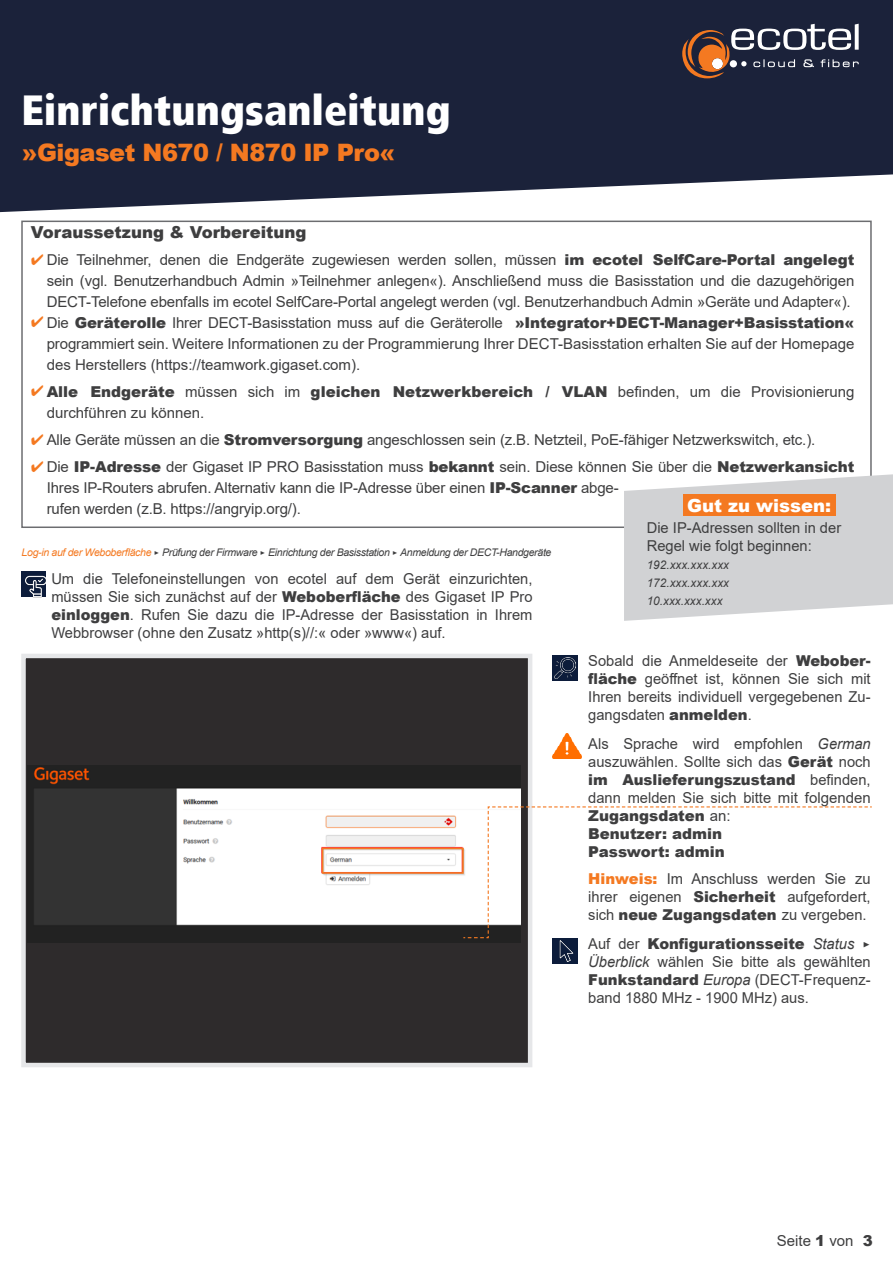
<style>
.page{position:relative;width:893px;height:1263px;background:#fff}
.page>*{position:absolute;margin:0;border:0;box-sizing:border-box;transform-origin:0 0}
.t1{font:900 42px "Transit";color:#fff}
.t2{font:900 24px "Arial";letter-spacing:-.02em;color:#f47921}
.t3{font:900 18px "Arial";color:#fff}
.t4{font:900 16.5px "Arial";color:#3e3e3f}
.t5{font:15px/18px "Arial";color:#3e3e3f;text-align:justify}
.t6{font:900 15px "Arial";color:#3e3e3f}
.t7{font:italic 12px "Arial";color:#3e3e3f}
.t8{font:italic 10.5px "Arial";letter-spacing:-.03em;color:#3e3e3f}
.s1{font-weight:900}
.s2{color:#f47921}
.s3{font-family:"Transit";font-style:normal}
.s4{font-style:italic}
.s5{font-weight:900;color:#f47921}
.s6{font-family:"Transit"}
</style>
<div class="page">
<div style="left:21px;top:654px;width:511px;height:413px;background:#2e2b2c;border:4px solid #e6e7e9"></div>
<div style="left:21px;top:221px;width:851px;height:307px;border:2px solid #6c6d70"></div>
<svg style="left:624px;top:474px;width:269px;height:147px"></svg>
<div style="left:683px;top:494px;width:152px;height:22px;background:#f47921"></div>
<div style="left:21px;top:572px;width:25px;height:25px;background:#0c1c3b"></div>
<img style="left:25px;top:576px;width:21px;height:21px">
<div style="left:552px;top:655px;width:26px;height:26px;background:#0c1c3b"></div>
<img style="left:554px;top:657px;width:22px;height:22px">
<img style="left:28px;top:766px;width:492px;height:176px">
<div style="left:552px;top:938px;width:26px;height:26px;background:#0c1c3b"></div>
<img style="left:559px;top:940px;width:15px;height:22px">
<img style="left:552px;top:734px;width:29px;height:24px">
<div style="left:322px;top:848px;width:142px;height:26px;border:2px solid #f47921"></div>
<svg style="left:462px;top:806px;width:410px;height:133px"></svg>
<svg style="left:0;top:0;width:893px;height:212px;fill:#1b223a"></svg>
<svg style="left:682px;top:24px;width:177px;height:54px"></svg>
<p class="t1" style="left:21px;top:85px;width:431px">Einrichtungsanleitung</p>
<p class="t2" style="left:21px;top:135px;width:376px">»Gigaset N670 / N870 IP Pro«</p>
<p class="t4" style="left:31px;top:220px;width:277px">Voraussetzung &amp; Vorbereitung</p>
<p class="t5" style="left:47px;top:249px;width:809px;line-height:21px">Die Teilnehmer, denen die Endgeräte zugewiesen werden sollen, müssen <span class="s1">im ecotel SelfCare-Portal angelegt </span>sein (vgl. Benutzerhandbuch Admin »Teilnehmer anlegen«). Anschließend muss die Basisstation und die dazugehörigen DECT-Telefone ebenfalls im ecotel SelfCare-Portal angelegt werden (vgl. Benutzerhandbuch Admin »Geräte und Adapter«).</p>
<p class="t5" style="left:47px;top:312px;width:809px;line-height:21px">Die <span class="s1">Geräterolle</span> Ihrer DECT-Basisstation muss auf die Geräterolle <span class="s1">»Integrator+DECT-Manager+Basisstation« </span>programmiert sein. Weitere Informationen zu der Programmierung Ihrer DECT-Basisstation erhalten Sie auf der Homepage</p>
<p class="t5" style="left:47px;top:355px;width:315px">des Herstellers (https://teamwork.gigaset.com).</p>
<p class="t5" style="left:47px;top:381px;width:809px;line-height:21px"><span class="s1">Alle Endgeräte</span> müssen sich im <span class="s1">gleichen Netzwerkbereich / VLAN</span> befinden, um die Provisionierung durchführen zu können.</p>
<p class="t5" style="left:47px;top:430px;width:770px">Alle Geräte müssen an die <span class="s1">Stromversorgung</span> angeschlossen sein (z.B. Netzteil, PoE-fähiger Netzwerkswitch, etc.).</p>
<p class="t5" style="left:47px;top:456px;width:809px;line-height:21px">Die <span class="s1">IP-Adresse</span> der Gigaset IP PRO Basisstation muss <span class="s1">bekannt</span> sein. Diese können Sie über die <span class="s1">Netzwerkansicht<br></span>Ihres IP-Routers abrufen. Alternativ kann die IP-Adresse über einen <span class="s1">IP-Scanner</span> abge-</p>
<p class="t5" style="left:47px;top:499px;width:256px">rufen werden (z.B. https://angryip.org/).</p>
<p class="t3" style="left:687px;top:492px;width:145px">Gut zu wissen:</p>
<p class="t8" style="left:22px;top:546px;width:531px"><span class="s2">Log-in auf der Weboberfläche</span> <span class="s3">&gt;</span> Prüfung der Firmware <span class="s3">&gt;</span> Einrichtung der Basisstation <span class="s3">&gt;</span> Anmeldung der DECT-Handgeräte</p>
<p class="t5" style="left:51px;top:569px;width:483px">Um die Telefoneinstellungen von ecotel auf dem Gerät einzurichten, müssen Sie sich zunächst auf der <span class="s1">Weboberfläche</span> des Gigaset IP Pro <span class="s1">einloggen</span>. Rufen Sie dazu die IP-Adresse der Basisstation in Ihrem Webbrowser (ohne den Zusatz »http(s)//:« oder »www«) auf.</p>
<p class="t5" style="left:647px;top:519px;width:196px">Die IP-Adressen sollten in der</p>
<p class="t5" style="left:647px;top:537px;width:167px">Regel wie folgt beginnen:</p>
<p class="t7" style="left:647px;top:557px;width:84px">192.xxx.xxx.xxx</p>
<p class="t7" style="left:647px;top:575px;width:84px">172.xxx.xxx.xxx</p>
<p class="t7" style="left:647px;top:593px;width:77px">10.xxx.xxx.xxx</p>
<p class="t5" style="left:588px;top:652px;width:284px">Sobald die Anmeldeseite der <span class="s1">Webober&shy;fläche</span> geöffnet ist, können Sie sich mit Ihren bereits individuell vergegebenen Zu&shy;gangsdaten <span class="s1">anmelden</span>.</p>
<p class="t5" style="left:588px;top:735px;width:284px">Als Sprache wird empfohlen <span class="s4">German </span>auszuwählen. Sollte sich das <span class="s1">Gerät</span> noch <span class="s1">im Auslieferungszustand</span> befinden, dann melden Sie sich bitte mit folgenden <span class="s1">Zugangsdaten</span> an:</p>
<p class="t6" style="left:588px;top:823px;width:135px">Benutzer: admin</p>
<p class="t6" style="left:588px;top:841px;width:138px">Passwort: admin</p>
<p class="t5" style="left:588px;top:870px;width:284px"><span class="s5">Hinweis:</span> Im Anschluss werden Sie zu ihrer eigenen <span class="s1">Sicherheit</span> aufgefordert, sich <span class="s1">neue Zugangsdaten</span> zu vergeben.</p>
<p class="t5" style="left:588px;top:934px;width:284px">Auf der <span class="s1">Konfigurationsseite</span> <span class="s4">Status</span> <span class="s6">&gt; </span><span class="s4">Überblick</span> wählen Sie bitte als gewählten <span class="s1">Funkstandard</span> <span class="s4">Europa</span> (DECT-Frequenz&shy;band 1880 MHz - 1900 MHz) aus.</p>
<p class="t5" style="left:777px;top:1231px;width:97px">Seite <span class="s1">1</span> von <span class="s1">3</span></p>
</div>
